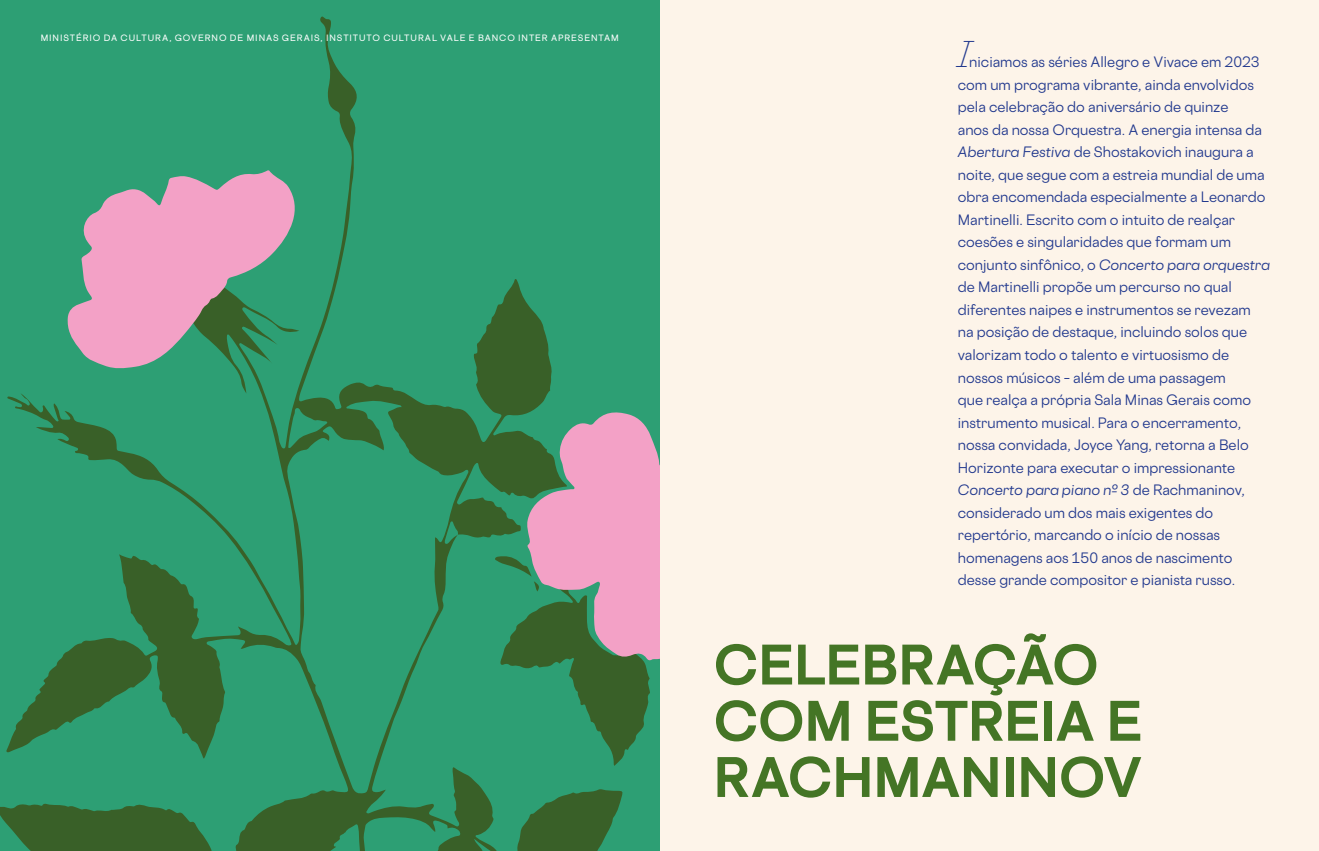
<style>
.page{position:relative;width:1319px;height:851px;background:#fff}
.page>*{position:absolute;margin:0;border:0;box-sizing:border-box;transform-origin:0 0}
.t1{font:700 51.15px/56.2px "Cosmica";letter-spacing:-.01em;color:#447525}
.t2{font:italic 39px "Marian Text 1554";color:#22398e}
.t3{font:13.5px/22.5px "Cosmica";color:#22398e}
.t4{font:500 8.25px "Cosmica";letter-spacing:.11em;color:#fff}
.s1{font-style:italic}
</style>
<div class="page">
<div style="left:638px;top:0;width:680px;height:850px;background:#fdf4e9"></div>
<svg style="left:0;top:16px;width:659px;height:834px;fill:#2d9f74"></svg>
<svg style="left:67px;top:170px;width:229px;height:199px;fill:#f3a1c6"></svg>
<svg style="left:494px;top:410px;width:165px;height:355px"></svg>
<p class="t4" style="left:41px;top:33px;width:579px">MINISTÉRIO DA CULTURA, GOVERNO DE MINAS GERAIS, INSTITUTO CULTURAL VALE E BANCO INTER APRESENTAM</p>
<h2 class="t2" style="left:957px;top:29px;width:13px">I</h2>
<p class="t3" style="left:957px;top:51px;width:314px;text-indent:11px">niciamos as séries Allegro e Vivace em 2023 com um programa vibrante, ainda envolvidos pela celebração do aniversário de quinze<br>anos da nossa Orquestra. A energia intensa da <span class="s1">Abertura Festiva</span> de Shostakovich inaugura a noite, que segue com a estreia mundial de uma obra encomendada especialmente a Leonardo Martinelli. Escrito com o intuito de realçar coesões e singularidades que formam um conjunto sinfônico, o <span class="s1">Concerto para orquestra </span>de Martinelli propõe um percurso no qual diferentes naipes e instrumentos se revezam<br>na posição de destaque, incluindo solos que valorizam todo o talento e virtuosismo de nossos músicos – além de uma passagem<br>que realça a própria Sala Minas Gerais como instrumento musical. Para o encerramento, nossa convidada, Joyce Yang, retorna a Belo Horizonte para executar o impressionante <span class="s1">Concerto para piano nº 3</span> de Rachmaninov, considerado um dos mais exigentes do repertório, marcando o início de nossas homenagens aos 150 anos de nascimento desse grande compositor e pianista russo.</p>
<h1 class="t1" style="left:713px;top:636px;width:430px">CELEBRAÇÃO<br>COM ESTREIA E<br>RACHMANINOV</h1>
</div>
